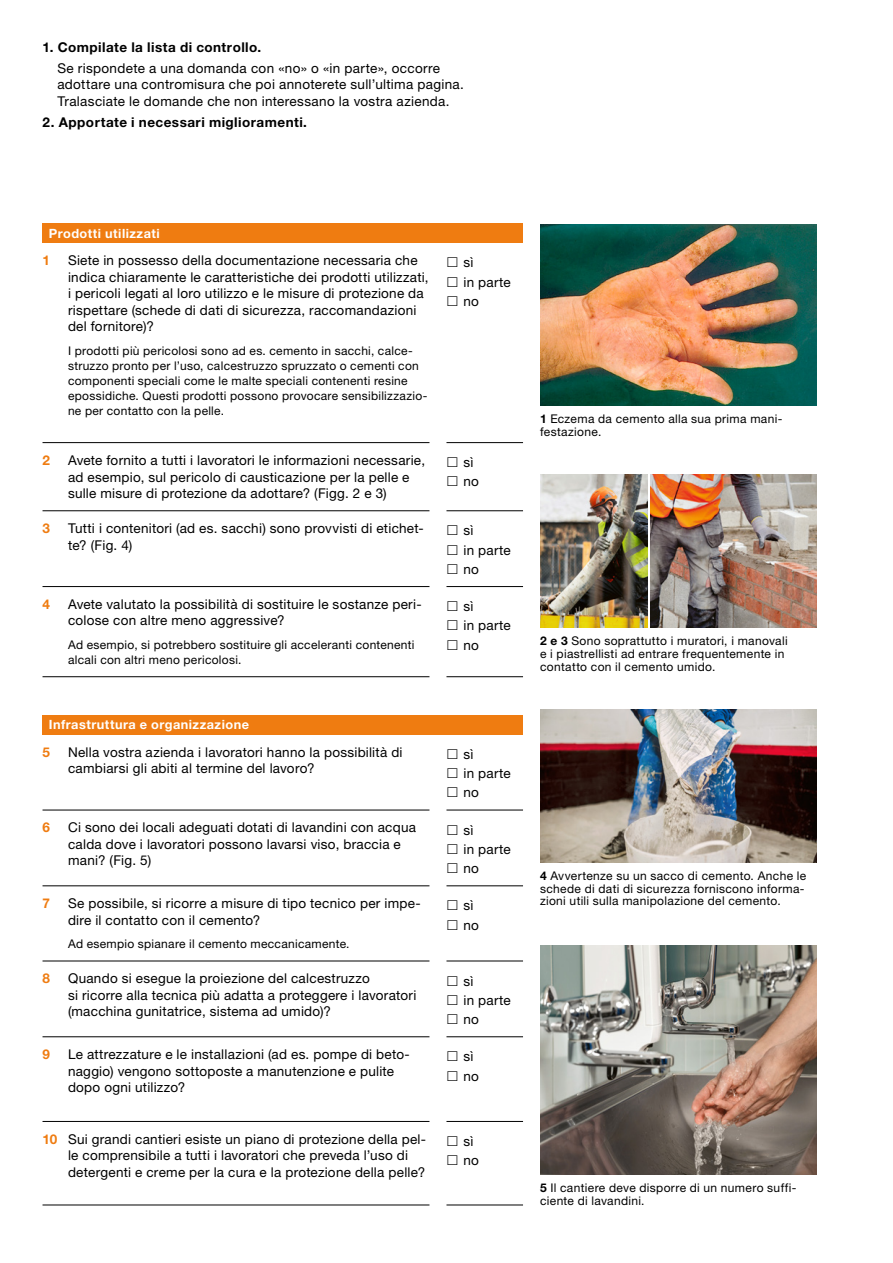
<style>
.page{position:relative;width:893px;height:1263px;background:#fff}
.page>*{position:absolute;margin:0;border:0;box-sizing:border-box;transform-origin:0 0}
.t1{font:13.5px/16.5px "Helvetica Neue LT Std";letter-spacing:.02em;color:#000}
.t2{font:700 13.5px "Helvetica Neue LT Std";letter-spacing:.035em;color:#000}
.t3{font:700 13.5px "Helvetica Neue LT Std";color:#ef7c11}
.t4{font:700 12.75px "Helvetica Neue LT Std";letter-spacing:.035em;color:#fff}
.t5{font:12px/12.8px "Helvetica Neue LT Std";letter-spacing:.025em;color:#000}
.s1{font-weight:700;color:#ef7c11}
.s2{font-weight:700}
</style>
<div class="page">
<img style="left:540px;top:224px;width:276px;height:182px">
<img style="left:651px;top:474px;width:165px;height:153px">
<img style="left:540px;top:710px;width:276px;height:153px">
<img style="left:540px;top:945px;width:276px;height:230px">
<img style="left:540px;top:474px;width:107px;height:153px">
<div style="left:43px;top:224px;width:480px;height:19px;background:#ef7c11"></div>
<hr style="left:446px;top:442px;width:77px;height:1px;background:#000">
<hr style="left:446px;top:510px;width:77px;height:1px;background:#000">
<hr style="left:446px;top:586px;width:77px;height:1px;background:#000">
<hr style="left:446px;top:676px;width:77px;height:1px;background:#000">
<hr style="left:43px;top:442px;width:386px;height:1px;background:#000">
<hr style="left:43px;top:510px;width:386px;height:1px;background:#000">
<hr style="left:43px;top:586px;width:386px;height:1px;background:#000">
<hr style="left:43px;top:676px;width:386px;height:1px;background:#000">
<div style="left:43px;top:715px;width:480px;height:19px;background:#ef7c11"></div>
<hr style="left:446px;top:1204px;width:77px;height:1px;background:#000">
<hr style="left:446px;top:810px;width:77px;height:1px;background:#000">
<hr style="left:446px;top:885px;width:77px;height:1px;background:#000">
<hr style="left:446px;top:961px;width:77px;height:1px;background:#000">
<hr style="left:446px;top:1036px;width:77px;height:1px;background:#000">
<hr style="left:446px;top:1121px;width:77px;height:1px;background:#000">
<hr style="left:43px;top:810px;width:386px;height:1px;background:#000">
<hr style="left:43px;top:885px;width:386px;height:1px;background:#000">
<hr style="left:43px;top:961px;width:386px;height:1px;background:#000">
<hr style="left:43px;top:1036px;width:386px;height:1px;background:#000">
<hr style="left:43px;top:1121px;width:386px;height:1px;background:#000">
<hr style="left:43px;top:1204px;width:386px;height:1px;background:#000">
<p class="t2" style="left:43px;top:39px;width:220px">1. Compilate la lista di controllo.</p>
<p class="t1" style="left:57px;top:60px;width:408px">Se rispondete a una domanda con «no» o «in parte», occorre adottare una contromisura che poi annoterete sull’ultima pagina.<br>Tralasciate le domande che non interessano la vostra azienda.</p>
<p class="t2" style="left:43px;top:113px;width:266px">2. Apportate i necessari miglioramenti.</p>
<p class="t4" style="left:49px;top:225px;width:112px">Prodotti utilizzati</p>
<p class="t3" style="left:43px;top:252px;width:9px">1</p>
<p class="t1" style="left:68px;top:252px;width:362px">Siete in possesso della documentazione necessaria che indica chiaramente le caratteristiche dei prodotti utilizzati, i pericoli legati al loro utilizzo e le misure di protezione da rispettare (schede di dati di sicurezza, raccomandazioni del fornitore)?</p>
<p class="t5" style="left:68px;top:343px;width:361px;line-height:15px">I prodotti più pericolosi sono ad es. cemento in sacchi, calce&shy;struzzo pronto per l’uso, calcestruzzo spruzzato o cementi con componenti speciali come le malte speciali contenenti resine epossidiche. Questi prodotti possono provocare sensibilizzazio&shy;ne per contatto con la pelle.</p>
<p class="t1" style="left:463px;top:253px;width:49px;line-height:19.2px">sì<br>in parte no</p>
<p class="t3" style="left:43px;top:452px;width:9px">2</p>
<p class="t1" style="left:68px;top:452px;width:359px">Avete fornito a tutti i lavoratori le informazioni necessarie, ad esempio, sul pericolo di causticazione per la pelle e sulle misure di protezione da adottare? (Figg. 2 e 3)</p>
<p class="t1" style="left:463px;top:452px;width:17px;line-height:19.2px">sì no</p>
<p class="t3" style="left:43px;top:520px;width:9px">3</p>
<p class="t1" style="left:68px;top:520px;width:357px">Tutti i contenitori (ad es. sacchi) sono provvisti di etichet&shy;te? (Fig. 4)</p>
<p class="t1" style="left:463px;top:521px;width:49px;line-height:19.2px">sì<br>in parte no</p>
<p class="t3" style="left:43px;top:596px;width:9px">4</p>
<p class="t1" style="left:68px;top:596px;width:355px">Avete valutato la possibilità di sostituire le sostanze peri&shy;colose con altre meno aggressive?</p>
<p class="t5" style="left:68px;top:637px;width:348px;line-height:15px">Ad esempio, si potrebbero sostituire gli acceleranti contenenti alcali con altri meno pericolosi.</p>
<p class="t1" style="left:463px;top:596px;width:49px;line-height:19.2px">sì<br>in parte no</p>
<p class="t4" style="left:49px;top:717px;width:202px">Infrastruttura e organizzazione</p>
<p class="t3" style="left:43px;top:743px;width:9px">5</p>
<p class="t1" style="left:68px;top:743px;width:336px">Nella vostra azienda i lavoratori hanno la possibilità di cambiarsi gli abiti al termine del lavoro?</p>
<p class="t1" style="left:463px;top:744px;width:49px;line-height:19.2px">sì<br>in parte no</p>
<p class="t3" style="left:43px;top:819px;width:9px">6</p>
<p class="t1" style="left:68px;top:819px;width:350px">Ci sono dei locali adeguati dotati di lavandini con acqua calda dove i lavoratori possono lavarsi viso, braccia e mani? (Fig. 5)</p>
<p class="t1" style="left:463px;top:820px;width:49px;line-height:19.2px">sì<br>in parte no</p>
<p class="t3" style="left:43px;top:895px;width:9px">7</p>
<p class="t1" style="left:68px;top:895px;width:354px">Se possibile, si ricorre a misure di tipo tecnico per impe&shy;dire il contatto con il cemento?</p>
<p class="t5" style="left:68px;top:937px;width:283px">Ad esempio spianare il cemento meccanicamente.</p>
<p class="t1" style="left:463px;top:896px;width:17px;line-height:19.2px">sì no</p>
<p class="t3" style="left:43px;top:970px;width:9px">8</p>
<p class="t1" style="left:68px;top:970px;width:350px">Quando si esegue la proiezione del calcestruzzo<br>si ricorre alla tecnica più adatta a proteggere i lavoratori (macchina gunitatrice, sistema ad umido)?</p>
<p class="t1" style="left:463px;top:971px;width:49px;line-height:19.2px">sì<br>in parte no</p>
<p class="t3" style="left:43px;top:1046px;width:9px">9</p>
<p class="t1" style="left:68px;top:1046px;width:343px">Le attrezzature e le installazioni (ad es. pompe di beto&shy;naggio) vengono sottoposte a manutenzione e pulite dopo ogni utilizzo?</p>
<p class="t1" style="left:463px;top:1047px;width:17px;line-height:19.2px">sì no</p>
<p class="t1" style="left:68px;top:1130px;width:360px;text-indent:-26px"><span class="s1">10</span> Sui grandi cantieri esiste un piano di protezione della pel&shy;le comprensibile a tutti i lavoratori che preveda l’uso di detergenti e creme per la cura e la protezione della pelle?</p>
<p class="t1" style="left:463px;top:1131px;width:17px;line-height:19.2px">sì no</p>
<p class="t5" style="left:540px;top:412px;width:244px"><span class="s2">1</span> Eczema da cemento alla sua prima mani&shy;festazione.</p>
<p class="t5" style="left:540px;top:634px;width:249px"><span class="s2">2 e 3</span> Sono soprattutto i muratori, i manovali e i piastrellisti ad entrare frequentemente in contatto con il cemento umido.</p>
<p class="t5" style="left:540px;top:869px;width:268px"><span class="s2">4</span> Avvertenze su un sacco di cemento. Anche le schede di dati di sicurezza forniscono informa&shy;zioni utili sulla manipolazione del cemento.</p>
<p class="t5" style="left:540px;top:1181px;width:258px"><span class="s2">5</span> Il cantiere deve disporre di un numero suffi&shy;ciente di lavandini.</p>
</div>
